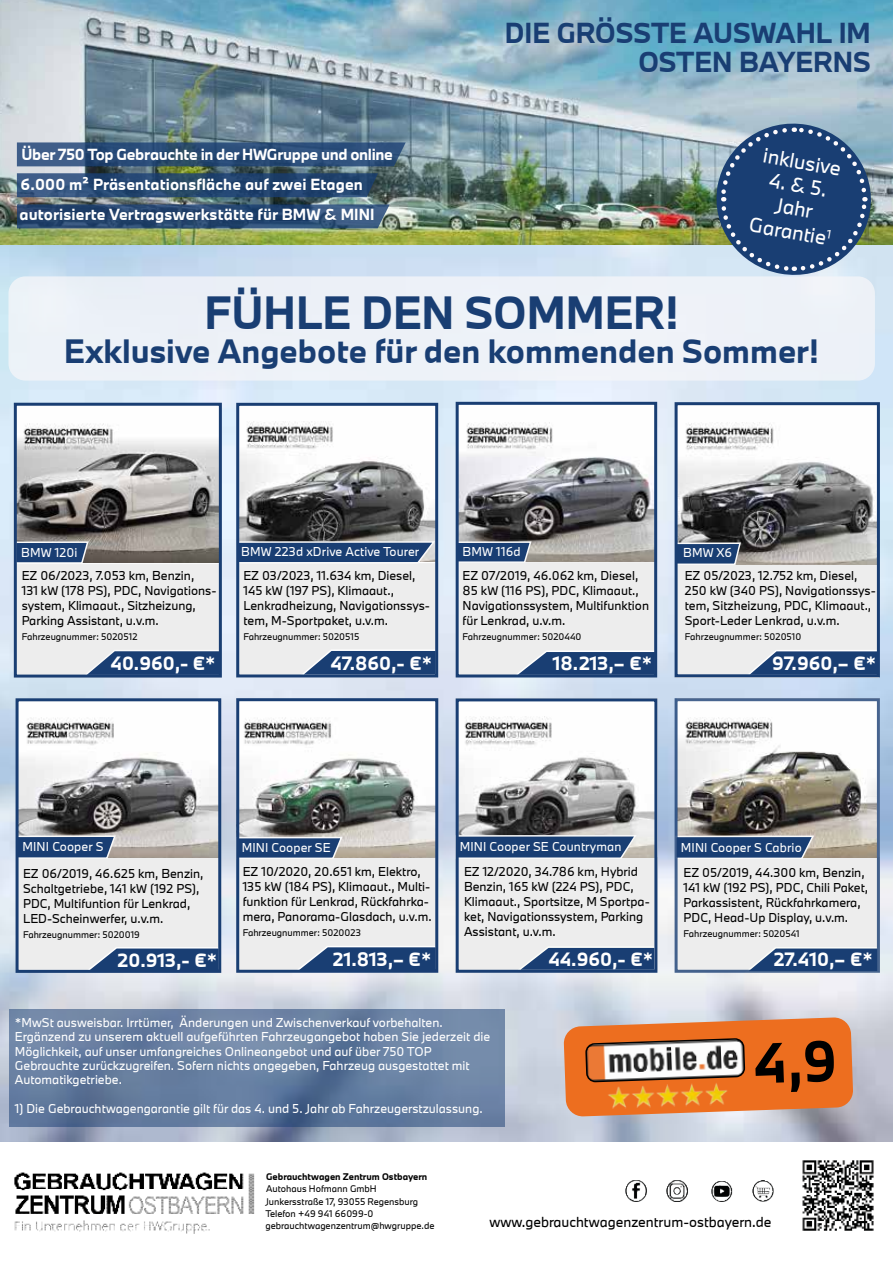
<style>
.page{position:relative;width:893px;height:1263px;background:#fff}
.page>*{position:absolute;margin:0;border:0;box-sizing:border-box;transform-origin:0 0}
.t1{font:700 43.5px "BMW Type Next TT";color:#193e73}
.t2{font:700 31.5px "BMW Type Next TT";color:#193e73}
.t3{font:700 27px/28.5px "BMW Type Next TT";color:#193e73;text-align:right}
.t4{font:19.5px/23.4px "BMW Type Next TT";color:#fff;text-align:center}
.t5{font:700 18px "BMW Type Next TT";color:#fff}
.t6{font:700 15px "BMW Type Next TT";letter-spacing:.01em;color:#fff}
.t7{font:700 15px "BMW Type Next TT";letter-spacing:-.02em;color:#fff}
.t8{font:13.5px "BMW Type Next TT";color:#000}
.t9{font:12px/15px "BMW Type Next TT";color:#000}
.t10{font:12px/14.4px "BMW Type Next TT";color:#fff}
.t11{font:9px/12px "BMW Type Next TT";color:#000}
.t12{font:700 9px "BMW Type Next TT";color:#000}
</style>
<div class="page">
<img style="left:0;top:244px;width:893px;height:898px">
<img style="left:802px;top:1160px;width:72px;height:71px">
<img style="left:752px;top:1180px;width:22px;height:21px">
<img style="left:711px;top:1181px;width:22px;height:20px">
<img style="left:666px;top:1180px;width:22px;height:21px">
<img style="left:625px;top:1180px;width:22px;height:21px">
<img style="left:14px;top:1172px;width:241px;height:62px">
<svg style="left:10px;top:1009px;width:495px;height:118px;background:#667ea0"></svg>
<div style="left:677px;top:698px;width:203px;height:273px;background:#ededed"></div>
<img style="left:679px;top:702px;width:197px;height:156px">
<svg style="left:750px;top:947px;width:126px;height:22px;background:#3e5c88"></svg>
<svg style="left:674px;top:835px;width:141px;height:25px;background:#47638a"></svg>
<div style="left:675px;top:698px;width:205px;height:275px;border:3px solid #193e73"></div>
<div style="left:456px;top:698px;width:201px;height:273px;background:#ededed"></div>
<img style="left:460px;top:702px;width:193px;height:156px">
<svg style="left:520px;top:947px;width:133px;height:22px;background:#395885"></svg>
<svg style="left:455px;top:834px;width:183px;height:26px;background:#49658c"></svg>
<div style="left:456px;top:698px;width:201px;height:275px;border:3px solid #193e73"></div>
<div style="left:238px;top:699px;width:199px;height:273px;background:#ededed"></div>
<svg style="left:299px;top:946px;width:135px;height:23px;background:#3c5b88"></svg>
<img style="left:240px;top:702px;width:194px;height:155px">
<svg style="left:235px;top:836px;width:109px;height:24px;background:#4e698f"></svg>
<div style="left:236px;top:698px;width:202px;height:275px;border:3px solid #193e73"></div>
<div style="left:16px;top:699px;width:204px;height:273px;background:#ededed"></div>
<svg style="left:89px;top:947px;width:128px;height:22px"></svg>
<img style="left:20px;top:702px;width:197px;height:155px">
<svg style="left:20px;top:835px;width:97px;height:23px;background:#3c5984"></svg>
<div style="left:16px;top:698px;width:205px;height:275px;border:3px solid #193e73"></div>
<div style="left:675px;top:405px;width:204px;height:273px;background:#ededed"></div>
<svg style="left:750px;top:650px;width:126px;height:23px;background:#3d5b88"></svg>
<img style="left:679px;top:406px;width:197px;height:159px">
<svg style="left:679px;top:542px;width:63px;height:23px"></svg>
<div style="left:675px;top:402px;width:205px;height:275px;border:3px solid #193e73"></div>
<div style="left:459px;top:408px;width:197px;height:268px;background:#ededed"></div>
<svg style="left:518px;top:651px;width:135px;height:22px;background:#3a5a86"></svg>
<img style="left:460px;top:406px;width:193px;height:156px">
<svg style="left:460px;top:541px;width:73px;height:22px;background:#456189"></svg>
<div style="left:456px;top:402px;width:201px;height:275px;border:3px solid #193e73"></div>
<div style="left:238px;top:409px;width:198px;height:268px;background:#ededed"></div>
<img style="left:240px;top:407px;width:194px;height:133px">
<svg style="left:304px;top:650px;width:130px;height:23px;background:#395886"></svg>
<svg style="left:240px;top:540px;width:194px;height:23px;background:#3e5b85"></svg>
<div style="left:236px;top:403px;width:202px;height:274px;border:3px solid #193e73"></div>
<div style="left:15px;top:406px;width:206px;height:271px;background:#ededed"></div>
<svg style="left:88px;top:650px;width:130px;height:23px;background:#3a5a86"></svg>
<img style="left:18px;top:407px;width:200px;height:155px">
<svg style="left:18px;top:541px;width:72px;height:23px;background:#435e87"></svg>
<div style="left:14px;top:403px;width:208px;height:274px;border:3px solid #193e73"></div>
<img style="left:0;top:0;width:893px;height:244px">
<svg style="left:17px;top:204px;width:373px;height:24px;background:#2b4b72"></svg>
<svg style="left:17px;top:173px;width:361px;height:24px;background:#284970"></svg>
<svg style="left:17px;top:142px;width:389px;height:24px;background:#30517a"></svg>
<div style="left:9px;top:276px;width:866px;height:105px;background:#edf1f8;border-radius:17px"></div>
<svg style="left:710px;top:117px;width:167px;height:164px;background:#527094"></svg>
<svg style="left:564px;top:1017px;width:289px;height:100px;background:#d9844d"></svg>
<p class="t7" style="left:22px;top:144px;width:373px">Über 750 Top Gebrauchte in der HWGruppe und online</p>
<p class="t6" style="left:20px;top:174px;width:344px">6.000 m² Präsentationsfläche auf zwei Etagen</p>
<p class="t6" style="left:19px;top:204px;width:357px">autorisierte Vertragswerkstätte für BMW &amp; MINI</p>
<h3 class="t3" style="left:505px;top:18px;width:367px">DIE GRÖSSTE AUSWAHL IM<br>OSTEN BAYERNS</h3>
<h3 class="t4" style="left:766px;top:143px;width:80px;rotate:10deg">inklusive</h3>
<h3 class="t4" style="left:760px;top:166px;width:84px;rotate:10deg">4. &amp; 5.<br>Jahr<br>Garantie<sup>1</sup></h3>
<h1 class="t1" style="left:204px;top:282px;width:476px">FÜHLE DEN SOMMER!</h1>
<h2 class="t2" style="left:64px;top:330px;width:756px">Exklusive Angebote für den kommenden Sommer!</h2>
<p class="t10" style="left:21px;top:545px;width:58px">BMW 120i</p>
<p class="t10" style="left:241px;top:544px;width:180px">BMW 223d xDrive Active Tourer</p>
<p class="t10" style="left:463px;top:544px;width:60px">BMW 116d</p>
<p class="t10" style="left:683px;top:545px;width:50px">BMW X6</p>
<p class="t9" style="left:22px;top:567px;width:196px">EZ 06/2023, 7.053 km, Benzin,<br>131 kW (178 PS), PDC, Navigations&shy;system, Klimaaut., Sitzheizung,<br>Parking Assistant, u.v.m.</p>
<p class="t11" style="left:22px;top:630px;width:117px">Fahrzeugnummer: 5020512</p>
<p class="t9" style="left:243px;top:567px;width:188px">EZ 03/2023, 11.634 km, Diesel,<br>145 kW (197 PS), Klimaaut.,<br>Lenkradheizung, Navigationssys&shy;tem, M-Sportpaket, u.v.m.</p>
<p class="t11" style="left:243px;top:630px;width:117px">Fahrzeugnummer: 5020515</p>
<p class="t9" style="left:463px;top:567px;width:188px">EZ 07/2019, 46.062 km, Diesel,<br>85 kW (116 PS), PDC, Klimaaut.,<br>Navigationssystem, Multifunktion für Lenkrad, u.v.m.</p>
<p class="t11" style="left:463px;top:630px;width:120px">Fahrzeugnummer: 5020440</p>
<p class="t9" style="left:685px;top:567px;width:193px">EZ 05/2023, 12.752 km, Diesel,<br>250 kW (340 PS), Navigationssys&shy;tem, Sitzheizung, PDC, Klimaaut.,<br>Sport-Leder Lenkrad, u.v.m.</p>
<p class="t11" style="left:685px;top:630px;width:118px">Fahrzeugnummer: 5020510</p>
<h3 class="t5" style="left:111px;top:651px;width:106px">40.960,- €*</h3>
<h3 class="t5" style="left:331px;top:650px;width:103px">47.860,- €*</h3>
<h3 class="t5" style="left:553px;top:651px;width:101px">18.213,– €*</h3>
<h3 class="t5" style="left:772px;top:650px;width:105px">97.960,– €*</h3>
<p class="t10" style="left:23px;top:839px;width:83px">MINI Cooper S</p>
<p class="t10" style="left:242px;top:840px;width:90px">MINI Cooper SE</p>
<p class="t10" style="left:460px;top:839px;width:163px">MINI Cooper SE Countryman</p>
<p class="t10" style="left:681px;top:840px;width:122px">MINI Cooper S Cabrio</p>
<p class="t9" style="left:23px;top:866px;width:182px">EZ 06/2019, 46.625 km, Benzin,<br>Schaltgetriebe, 141 kW (192 PS),<br>PDC, Multifuntion für Lenkrad,<br>LED-Scheinwerfer, u.v.m.</p>
<p class="t11" style="left:23px;top:929px;width:118px">Fahrzeugnummer: 5020019</p>
<p class="t9" style="left:243px;top:863px;width:190px">EZ 10/2020, 20.651 km, Elektro, 135 kW (184 PS), Klimaaut., Multi&shy;funktion für Lenkrad, Rückfahrka&shy;mera, Panorama-Glasdach, u.v.m.</p>
<p class="t11" style="left:243px;top:926px;width:120px">Fahrzeugnummer: 5020023</p>
<p class="t9" style="left:464px;top:863px;width:187px">EZ 12/2020, 34.786 km, Hybrid<br>Benzin, 165 kW (224 PS), PDC,<br>Klimaaut., Sportsitze, M Sportpa&shy;ket, Navigationssystem, Parking<br>Assistant, u.v.m.</p>
<p class="t9" style="left:684px;top:864px;width:186px">EZ 05/2019, 44.300 km, Benzin,<br>141 kW (192 PS), PDC, Chili Paket,<br>Parkassistent, Rückfahrkamera,<br>PDC, Head-Up Display, u.v.m.</p>
<p class="t11" style="left:684px;top:927px;width:118px">Fahrzeugnummer: 5020541</p>
<h3 class="t5" style="left:117px;top:947px;width:101px">20.913,- €*</h3>
<h3 class="t5" style="left:333px;top:947px;width:100px">21.813,– €*</h3>
<h3 class="t5" style="left:549px;top:947px;width:106px">44.960,- €*</h3>
<h3 class="t5" style="left:774px;top:947px;width:100px">27.410,– €*</h3>
<p class="t10" style="left:15px;top:1015px;width:477px">*MwSt ausweisbar. Irrtümer, Änderungen und Zwischenverkauf vorbehalten.<br>Ergänzend zu unserem aktuell aufgeführten Fahrzeugangebot haben Sie jederzeit die Möglichkeit, auf unser umfangreiches Onlineangebot und auf über 750 TOP Gebrauchte zurückzugreifen. Sofern nichts angegeben, Fahrzeug ausgestattet mit Automatikgetriebe.</p>
<p class="t10" style="left:15px;top:1101px;width:469px">1) Die Gebrauchtwagengarantie gilt für das 4. und 5. Jahr ab Fahrzeugerstzulassung.</p>
<p class="t12" style="left:266px;top:1171px;width:163px">Gebrauchtwagen Zentrum Ostbayern</p>
<p class="t11" style="left:266px;top:1183px;width:112px">Autohaus Hofmann GmbH</p>
<p class="t11" style="left:265px;top:1195px;width:171px">Junkersstraße 17, 93055 Regensburg<br>Telefon +49 941 66099-0 gebrauchtwagenzentrum@hwgruppe.de</p>
<p class="t8" style="left:489px;top:1213px;width:284px">www.gebrauchtwagenzentrum-ostbayern.de</p>
</div>
